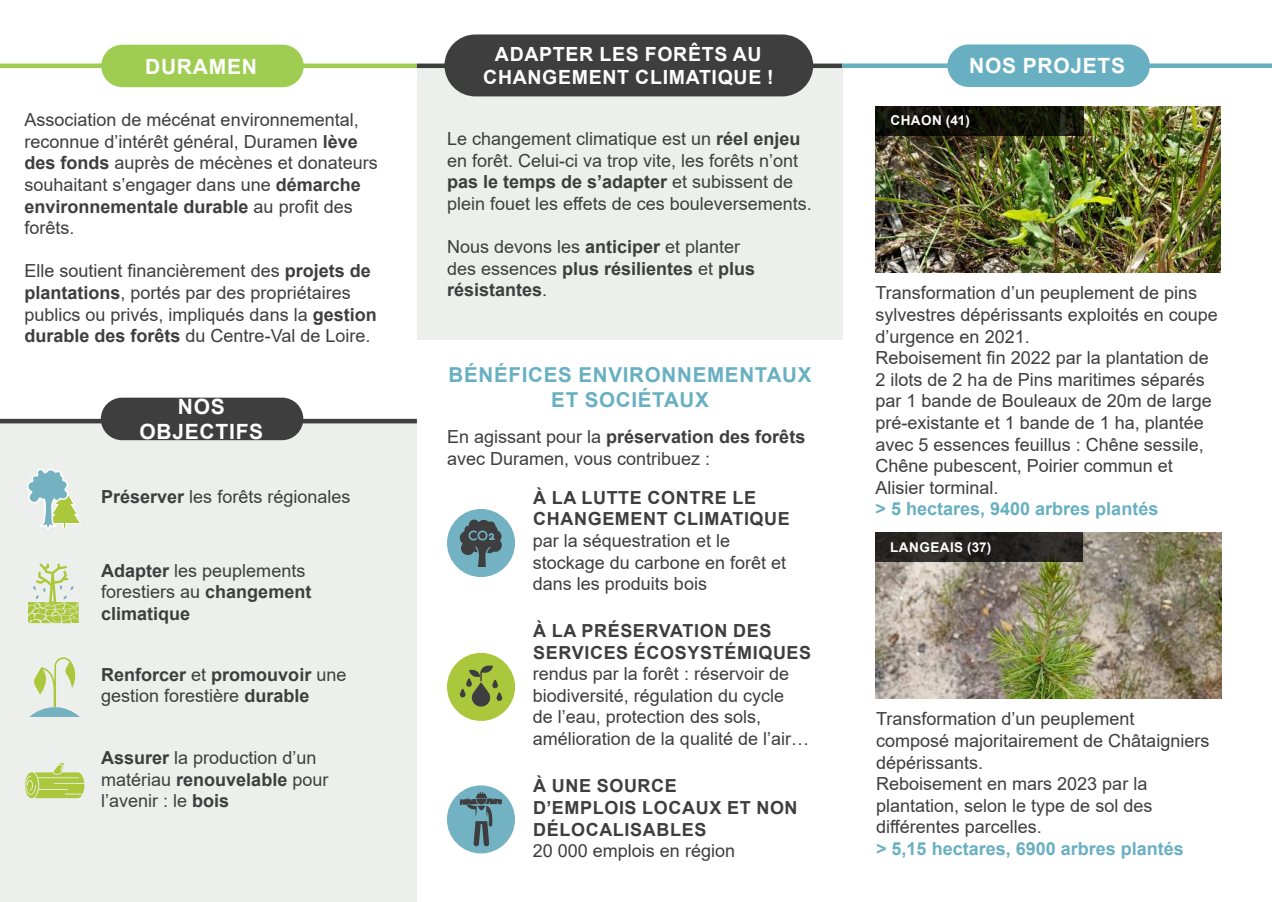
<style>
.page{position:relative;width:1272px;height:902px;background:#fff}
.page>*{position:absolute;margin:0;border:0;box-sizing:border-box;transform-origin:0 0}
.t1{font:700 21px/25.2px "Arial";letter-spacing:.035em;color:#fff;text-align:center}
.t2{font:700 20.55px/24.6px "Arial";letter-spacing:.035em;color:#68b0c1;text-align:center}
.t3{font:700 19.5px/23.4px "Arial";letter-spacing:.035em;color:#fff;text-align:center}
.t4{font:18px/21.6px "Arial";color:#3e3e3f}
.t5{font:700 18px/21.6px "Arial";color:#3e3e3f}
.t6{font:700 18px/21.6px "Arial";letter-spacing:.035em;color:#3e3e3f}
.t7{font:700 18px "Arial";color:#68b0c1}
.t8{font:700 13.5px "Arial";letter-spacing:.035em;color:#fff}
.s1{font-weight:700}
.s2{font-weight:400}
</style>
<div class="page">
<div style="left:0;top:419px;width:417px;height:482px;background:#edefed"></div>
<div style="left:417px;top:66px;width:425px;height:273px;background:#edefed"></div>
<img style="left:875px;top:106px;width:345px;height:166px">
<svg style="left:875px;top:106px;width:208px;height:29px;background:#121309"></svg>
<div style="left:444px;top:34px;width:369px;height:62px;background:#3e3e3f;border-radius:31px"></div>
<svg style="left:28px;top:563px;width:51px;height:60px"></svg>
<svg style="left:27px;top:469px;width:54px;height:60px"></svg>
<img style="left:875px;top:532px;width:346px;height:166px">
<svg style="left:875px;top:532px;width:208px;height:29px;background:#282524"></svg>
<svg style="left:29px;top:657px;width:51px;height:60px"></svg>
<svg style="left:25px;top:763px;width:59px;height:35px"></svg>
<hr style="left:0;top:419px;width:417px;height:4px;background:#3e3e3f">
<div style="left:101px;top:397px;width:202px;height:43px;background:#3e3e3f;border-radius:21px"></div>
<hr style="left:0;top:64px;width:417px;height:4px;background:#9ecd51">
<div style="left:101px;top:45px;width:203px;height:42px;background:#9ecd51;border-radius:21px"></div>
<hr style="left:417px;top:64px;width:425px;height:4px;background:#3e3e3f">
<div style="left:447px;top:509px;width:68px;height:68px;background:#73b2c2;border-radius:50%"></div>
<svg style="left:459px;top:519px;width:43px;height:47px"></svg>
<div style="left:447px;top:652px;width:68px;height:68px;background:#abc83c;border-radius:50%"></div>
<svg style="left:460px;top:665px;width:42px;height:41px"></svg>
<div style="left:447px;top:785px;width:68px;height:68px;background:#73b2c2;border-radius:50%"></div>
<svg style="left:460px;top:792px;width:42px;height:54px"></svg>
<div style="left:842px;top:63px;width:429px;height:5px;background:#68b0c1"></div>
<div style="left:947px;top:44px;width:202px;height:43px;background:#68b0c1;border-radius:21px"></div>
<p class="t3" style="left:483px;top:42px;width:292px">ADAPTER LES FORÊTS AU<br>CHANGEMENT CLIMATIQUE !</p>
<p class="t1" style="left:145px;top:54px;width:113px">DURAMEN</p>
<p class="t1" style="left:969px;top:54px;width:157px">NOS PROJETS</p>
<p class="t4" style="left:24px;top:109px;width:355px">Association de mécénat environnemental, reconnue d’intérêt général, Duramen <span class="s1">lève des fonds</span> auprès de mécènes et donateurs souhaitant s’engager dans une <span class="s1">démarche environnementale durable</span> au profit des forêts.</p>
<p class="t4" style="left:24px;top:260px;width:354px">Elle soutient financièrement des <span class="s1">projets de plantations</span>, portés par des propriétaires publics ou privés, impliqués dans la <span class="s1">gestion durable des forêts</span> du Centre-Val de Loire.</p>
<p class="t1" style="left:139px;top:394px;width:125px">NOS<br>OBJECTIFS</p>
<p class="t4" style="left:101px;top:485px;width:251px"><span class="s1">Préserver</span> les forêts régionales</p>
<p class="t5" style="left:101px;top:559px;width:212px">Adapter <span class="s2">les peuplements forestiers au</span> changement climatique</p>
<p class="t5" style="left:101px;top:663px;width:247px">Renforcer <span class="s2">et</span> promouvoir <span class="s2">une gestion forestière</span> durable</p>
<p class="t4" style="left:101px;top:746px;width:229px"><span class="s1">Assurer</span> la production d’un matériau <span class="s1">renouvelable</span> pour l’avenir : le <span class="s1">bois</span></p>
<p class="t4" style="left:447px;top:128px;width:366px">Le changement climatique est un <span class="s1">réel enjeu </span>en forêt. Celui-ci va trop vite, les forêts n’ont <span class="s1">pas le temps de s’adapter</span> et subissent de plein fouet les effets de ces bouleversements.</p>
<p class="t5" style="left:447px;top:236px;width:310px"><span class="s2">Nous devons les</span> anticiper <span class="s2">et planter des essences</span> plus résilientes <span class="s2">et</span> plus résistantes<span class="s2">.</span></p>
<p class="t2" style="left:448px;top:363px;width:364px">BÉNÉFICES ENVIRONNEMENTAUX<br>ET SOCIÉTAUX</p>
<p class="t4" style="left:447px;top:426px;width:360px">En agissant pour la <span class="s1">préservation des forêts </span>avec Duramen, vous contribuez :</p>
<p class="t6" style="left:533px;top:486px;width:258px">À LA LUTTE CONTRE LE<br>CHANGEMENT CLIMATIQUE</p>
<p class="t4" style="left:533px;top:529px;width:255px">par la séquestration et le stockage du carbone en forêt et dans les produits bois</p>
<p class="t6" style="left:533px;top:620px;width:279px">À LA PRÉSERVATION DES<br>SERVICES ÉCOSYSTÉMIQUES</p>
<p class="t4" style="left:533px;top:663px;width:278px">rendus par la forêt : réservoir de biodiversité, régulation du cycle<br>de l’eau, protection des sols, amélioration de la qualité de l’air…</p>
<p class="t6" style="left:533px;top:775px;width:266px">À UNE SOURCE<br>D’EMPLOIS LOCAUX ET NON<br>DÉLOCALISABLES</p>
<p class="t4" style="left:533px;top:840px;width:204px">20 000 emplois en région</p>
<p class="t8" style="left:890px;top:111px;width:81px">CHAON (41)</p>
<p class="t4" style="left:875px;top:282px;width:344px">Transformation d’un peuplement de pins sylvestres dépérissants exploités en coupe d’urgence en 2021.<br>Reboisement fin 2022 par la plantation de 2 ilots de 2 ha de Pins maritimes séparés par 1 bande de Bouleaux de 20m de large pré-existante et 1 bande de 1 ha, plantée avec 5 essences feuillus : Chêne sessile, Chêne pubescent, Poirier commun et Alisier torminal.</p>
<p class="t7" style="left:875px;top:496px;width:284px">&gt; 5 hectares, 9400 arbres plantés</p>
<p class="t8" style="left:890px;top:537px;width:103px">LANGEAIS (37)</p>
<p class="t4" style="left:876px;top:708px;width:335px">Transformation d’un peuplement composé majoritairement de Châtaigniers dépérissants.<br>Reboisement en mars 2023 par la plantation, selon le type de sol des différentes parcelles.</p>
<p class="t7" style="left:876px;top:836px;width:309px">&gt; 5,15 hectares, 6900 arbres plantés</p>
</div>
